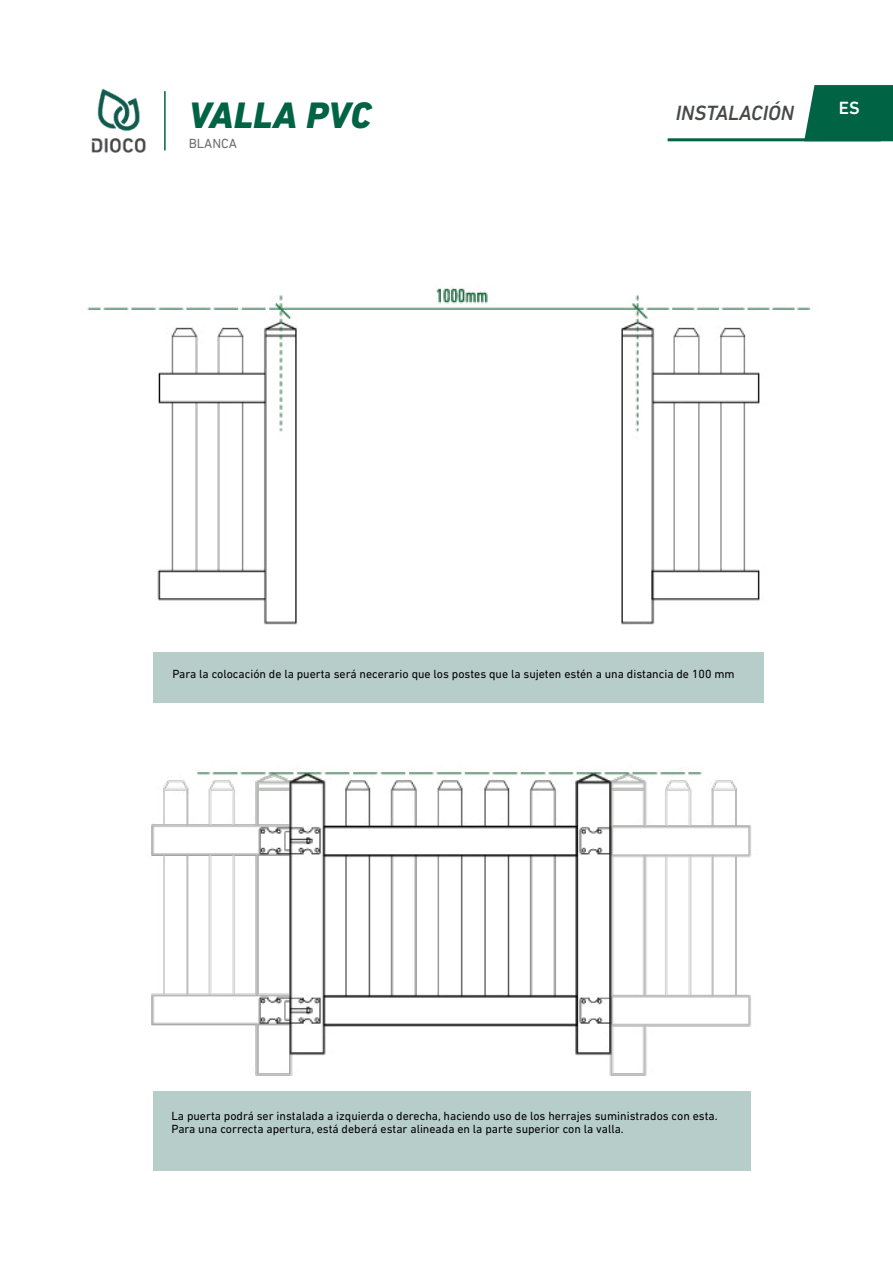
<style>
.page{position:relative;width:893px;height:1263px;background:#fff}
.page>*{position:absolute;margin:0;border:0;box-sizing:border-box;transform-origin:0 0}
.t1{font:italic 800 37.5px "DIN Next LT Pro";color:#006444}
.t2{font:italic 500 21px "DIN Next LT Pro";color:#454a47}
.t3{font:500 18px "DIN Next LT Pro";color:#fff}
.t4{font:13.5px "DIN Next LT Pro";color:#71706f}
.t5{font:12px/13.5px "DIN Next LT Pro";color:#000}
</style>
<div class="page">
<img style="left:91px;top:88px;width:55px;height:65px">
<hr style="left:164px;top:91px;width:2px;height:59px;background:#006444">
<hr style="left:668px;top:138px;width:213px;height:3px;background:#006444">
<svg style="left:804px;top:85px;width:89px;height:56px;background:#0f6d4f"></svg>
<div style="left:154px;top:1091px;width:596px;height:80px;background:#b7cdca"></div>
<img style="left:87px;top:288px;width:724px;height:337px">
<img style="left:151px;top:772px;width:601px;height:349px">
<div style="left:154px;top:652px;width:610px;height:50px;background:#b7cdca"></div>
<h1 class="t1" style="left:189px;top:93px;width:184px">VALLA PVC</h1>
<p class="t4" style="left:189px;top:136px;width:50px">BLANCA</p>
<h2 class="t2" style="left:676px;top:101px;width:119px">INSTALACIÓN</h2>
<h3 class="t3" style="left:839px;top:98px;width:22px">ES</h3>
<p class="t5" style="left:172px;top:667px;width:564px">Para la colocación de la puerta será necerario que los postes que la sujeten estén a una distancia de 100 mm</p>
<p class="t5" style="left:171px;top:1109px;width:548px">La puerta podrá ser instalada a izquierda o derecha, haciendo uso de los herrajes suministrados con esta.<br>Para una correcta apertura, está deberá estar alineada en la parte superior con la valla.</p>
</div>
